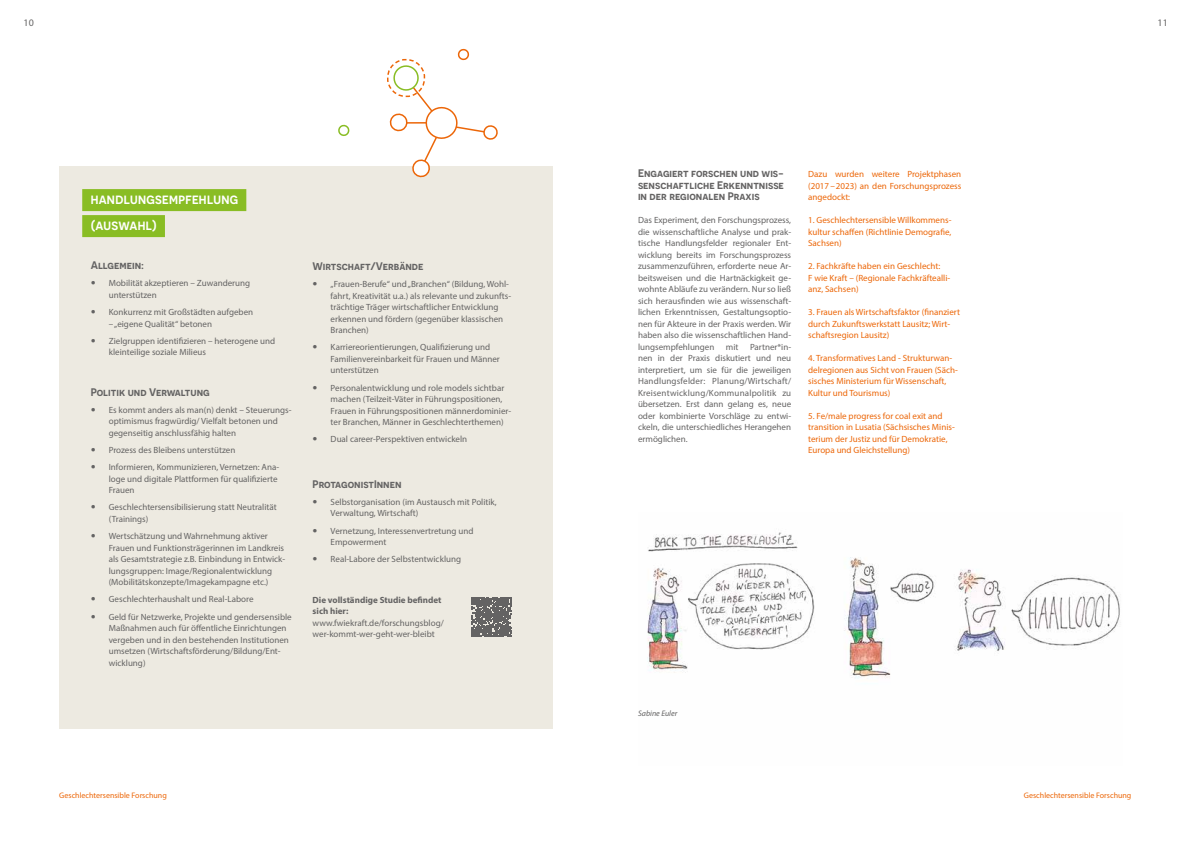
<style>
.page{position:relative;width:1191px;height:842px;background:#fff}
.page>*{position:absolute;margin:0;border:0;box-sizing:border-box;transform-origin:0 0}
.t1{font:600 12px/26px "Novecentosans";letter-spacing:.025em;color:#fff}
.t2{font:600 11px/11.5px "Novecentosans";color:#646363;text-align:justify}
.t3{font:10px "Myriad Pro";color:#646363}
.t4{font:9px/11.5px "Myriad Pro";color:#646363}
.t5{font:9px/11.5px "Myriad Pro";color:#ec6608}
.t6{font:700 9px/11.5px "Myriad Pro";color:#646363}
.t7{font:8px "Myriad Pro";color:#ec6608}
.t8{font:italic 8px "Myriad Pro";color:#646363}
</style>
<div class="page">
<div style="left:60px;top:166px;width:493px;height:563px;background:#edeae1"></div>
<div style="left:82px;top:189px;width:164px;height:22px;background:#89bd24"></div>
<div style="left:82px;top:215px;width:83px;height:22px;background:#89bd24"></div>
<svg style="left:472px;top:597px;width:39px;height:40px"></svg>
<img style="left:647px;top:532px;width:473px;height:147px">
<svg style="left:338px;top:124px;width:11px;height:12px"></svg>
<svg style="left:387px;top:48px;width:111px;height:130px"></svg>
<p class="t3" style="left:24px;top:17px;width:12px">10</p>
<h1 class="t1" style="left:91px;top:187px;width:149px">HANDLUNGSEMPFEHLUNG (AUSWAHL)</h1>
<p class="t2" style="left:91px;top:259px;width:55px">Allgemein:</p>
<p class="t4" style="left:109px;top:277px;width:143px">Mobilität akzeptieren – Zuwanderung unterstützen</p>
<p class="t4" style="left:109px;top:306px;width:146px">Konkurrenz mit Großstädten aufgeben</p>
<p class="t4" style="left:109px;top:315px;width:168px;line-height:17.2px">– „eigene Qualität“ betonen<br>Zielgruppen identifizieren – heterogene und</p>
<p class="t4" style="left:109px;top:346px;width:99px">kleinteilige soziale Milieus</p>
<p class="t2" style="left:91px;top:386px;width:121px">Politik und Verwaltung</p>
<p class="t4" style="left:109px;top:404px;width:184px">Es kommt anders als man(n) denkt – Steuerungs&shy;optimismus fragwürdig/ Vielfalt betonen und gegenseitig anschlussfähig halten</p>
<p class="t4" style="left:109px;top:441px;width:172px;line-height:17.2px">Prozess des Bleibens unterstützen<br>Informieren, Kommunizieren, Vernetzen: Ana-</p>
<p class="t4" style="left:109px;top:473px;width:170px">loge und digitale Plattformen für qualifizierte<br>Frauen</p>
<p class="t4" style="left:109px;top:501px;width:169px">Geschlechtersensibilisierung statt Neutralität (Trainings)</p>
<p class="t4" style="left:109px;top:530px;width:178px">Wertschätzung und Wahrnehmung aktiver Frauen und Funktionsträgerinnen im Landkreis als Gesamtstrategie z.B. Einbindung in Entwick&shy;lungsgruppen: Image/Regionalentwicklung (Mobilitätskonzepte/Imagekampagne etc.)</p>
<p class="t4" style="left:109px;top:590px;width:184px;line-height:17.2px">Geschlechterhaushalt und Real-Labore<br>Geld für Netzwerke, Projekte und gendersensible</p>
<p class="t4" style="left:109px;top:622px;width:182px">Maßnahmen auch für öffentliche Einrichtungen vergeben und in den bestehenden Institutionen umsetzen (Wirtschaftsförderung/Bildung/Ent&shy;wicklung)</p>
<p class="t2" style="left:313px;top:260px;width:112px">Wirtschaft/Verbände</p>
<p class="t4" style="left:331px;top:278px;width:182px">„Frauen-Berufe“ und „Branchen“ (Bildung, Wohl&shy;fahrt, Kreativität u.a.) als relevante und zukunfts&shy;trächtige Träger wirtschaftlicher Entwicklung erkennen und fördern (gegenüber klassischen Branchen)</p>
<p class="t4" style="left:331px;top:341px;width:171px">Karriereorientierungen, Qualifizierung und<br>Familienvereinbarkeit für Frauen und Männer unterstützen</p>
<p class="t4" style="left:331px;top:382px;width:182px">Personalentwicklung und role models sichtbar machen (Teilzeit-Väter in Führungspositionen, Frauen in Führungspositionen männerdominier&shy;ter Branchen, Männer in Geschlechterthemen)</p>
<p class="t4" style="left:331px;top:433px;width:138px">Dual career-Perspektiven entwickeln</p>
<p class="t2" style="left:313px;top:478px;width:90px">ProtagonistInnen</p>
<p class="t4" style="left:331px;top:496px;width:168px">Selbstorganisation (im Austausch mit Politik,<br>Verwaltung, Wirtschaft)</p>
<p class="t4" style="left:331px;top:525px;width:144px">Vernetzung, Interessenvertretung und<br>Empowerment</p>
<p class="t4" style="left:331px;top:553px;width:132px">Real-Labore der Selbstentwicklung</p>
<p class="t6" style="left:313px;top:594px;width:130px">Die vollständige Studie befindet sich hier:</p>
<p class="t4" style="left:313px;top:617px;width:133px">www.fwiekraft.de/forschungsblog/ wer-kommt-wer-geht-wer-bleibt</p>
<p class="t7" style="left:59px;top:791px;width:109px">Geschlechtersensible Forschung</p>
<p class="t2" style="left:638px;top:167px;width:147px">Engagiert forschen und wis&shy;senschaftliche Erkenntnisse in der regionalen Praxis</p>
<p class="t4" style="left:638px;top:214px;width:155px;text-align:justify">Das Experiment, den Forschungsprozess, die wissenschaftliche Analyse und prak&shy;tische Handlungsfelder regionaler Ent&shy;wicklung bereits im Forschungsprozess zusammenzuführen, erforderte neue Ar&shy;beitsweisen und die Hartnäckigkeit ge&shy;wohnte Abläufe zu verändern. Nur so ließ sich herausfinden wie aus wissenschaft&shy;lichen Erkenntnissen, Gestaltungsoptio&shy;nen für Akteure in der Praxis werden. Wir haben also die wissenschaftlichen Hand&shy;lungsempfehlungen</p>
<p class="t4" style="left:638px;top:341px;width:155px;text-align:justify;text-indent:112px">Partner*in&shy;nen in der Praxis diskutiert und neu interpretiert, um sie für die jeweiligen Handlungsfelder: Planung/Wirtschaft/ Kreisentwicklung/Kommunalpolitik zu übersetzen. Erst dann gelang es, neue oder kombinierte Vorschläge zu entwi&shy;ckeln, die unterschiedliches Herangehen ermöglichen.</p>
<p class="t4" style="left:726px;top:341px;width:14px">mit</p>
<p class="t5" style="left:808px;top:168px;width:155px;text-align:justify">Dazu wurden weitere Projektphasen (2017–2023) an den Forschungsprozess angedockt:</p>
<p class="t5" style="left:808px;top:214px;width:145px;text-align:justify">1. Geschlechtersensible Willkommens&shy;kultur schaffen (Richtlinie Demografie, Sachsen)</p>
<p class="t5" style="left:808px;top:260px;width:144px">2. Fachkräfte haben ein Geschlecht:<br>F wie Kraft – (Regionale Fachkräftealli&shy;anz, Sachsen)</p>
<p class="t5" style="left:808px;top:306px;width:153px">3. Frauen als Wirtschaftsfaktor (finanziert durch Zukunftswerkstatt Lausitz; Wirt&shy;schaftsregion Lausitz)</p>
<p class="t5" style="left:808px;top:352px;width:151px">4. Transformatives Land - Strukturwan&shy;delregionen aus Sicht von Frauen (Säch&shy;sisches Ministerium für Wissenschaft, Kultur und Tourismus)</p>
<p class="t5" style="left:808px;top:410px;width:148px">5. Fe/male progress for coal exit and transition in Lusatia (Sächsisches Minis&shy;terium der Justiz und für Demokratie, Europa und Gleichstellung)</p>
<p class="t3" style="left:1157px;top:17px;width:12px">11</p>
<p class="t8" style="left:638px;top:709px;width:41px">Sabine Euler</p>
<p class="t7" style="left:1024px;top:791px;width:109px">Geschlechtersensible Forschung</p>
</div>
